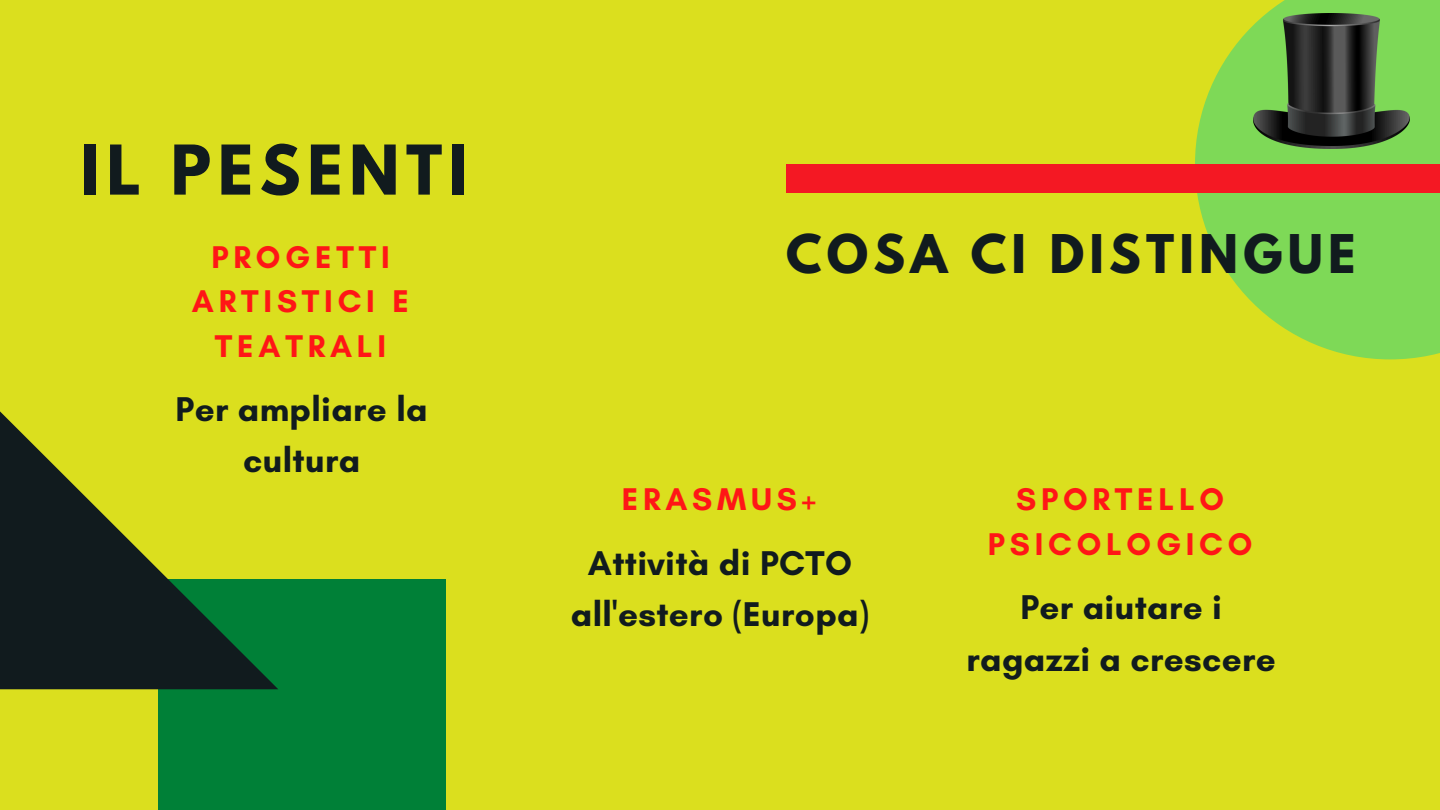
<style>
.page{position:relative;width:1440px;height:810px;background:#dbdf1e}
.page>*{position:absolute;margin:0;border:0;box-sizing:border-box;transform-origin:0 0}
.t1{font:700 60.8px "League Spartan";letter-spacing:.11em;color:#111b1e}
.t2{font:700 47.2px "League Spartan";letter-spacing:.11em;color:#111b1e}
.t3{font:700 35px/51.8px "Glacial Indifference";letter-spacing:.01em;color:#111b1e;text-align:center}
.t4{font:700 32px/44.2px "Glacial Indifference";letter-spacing:.15em;color:#ff1616;text-align:center}
</style>
<div class="page">
<svg style="left:1195px;top:0;width:245px;height:359px;fill:#7ed957"></svg>
<div style="left:786px;top:164px;width:654px;height:29px;background:#f41823"></div>
<div style="left:158px;top:579px;width:287px;height:231px;background:#008037"></div>
<svg style="left:0;top:411px;width:278px;height:278px"></svg>
<img style="left:1254px;top:14px;width:156px;height:135px">
<h2 class="t1" style="left:81px;top:140px;width:388px">IL PESENTI</h2>
<h3 class="t4" style="left:211px;top:235px;width:180px">PROGETTI</h3>
<h3 class="t4" style="left:192px;top:279px;width:219px">ARTISTICI E<br>TEATRALI</h3>
<p class="t3" style="left:175px;top:383px;width:254px">Per ampliare la cultura</p>
<h1 class="t2" style="left:786px;top:231px;width:571px">COSA CI DISTINGUE</h1>
<h3 class="t4" style="left:622px;top:477px;width:196px">ERASMUS+</h3>
<p class="t3" style="left:571px;top:536px;width:300px">Attività di PCTO all'estero (Europa)</p>
<h3 class="t4" style="left:988px;top:477px;width:266px">SPORTELLO<br>PSICOLOGICO</h3>
<p class="t3" style="left:966px;top:581px;width:311px">Per aiutare i ragazzi a crescere</p>
</div>
